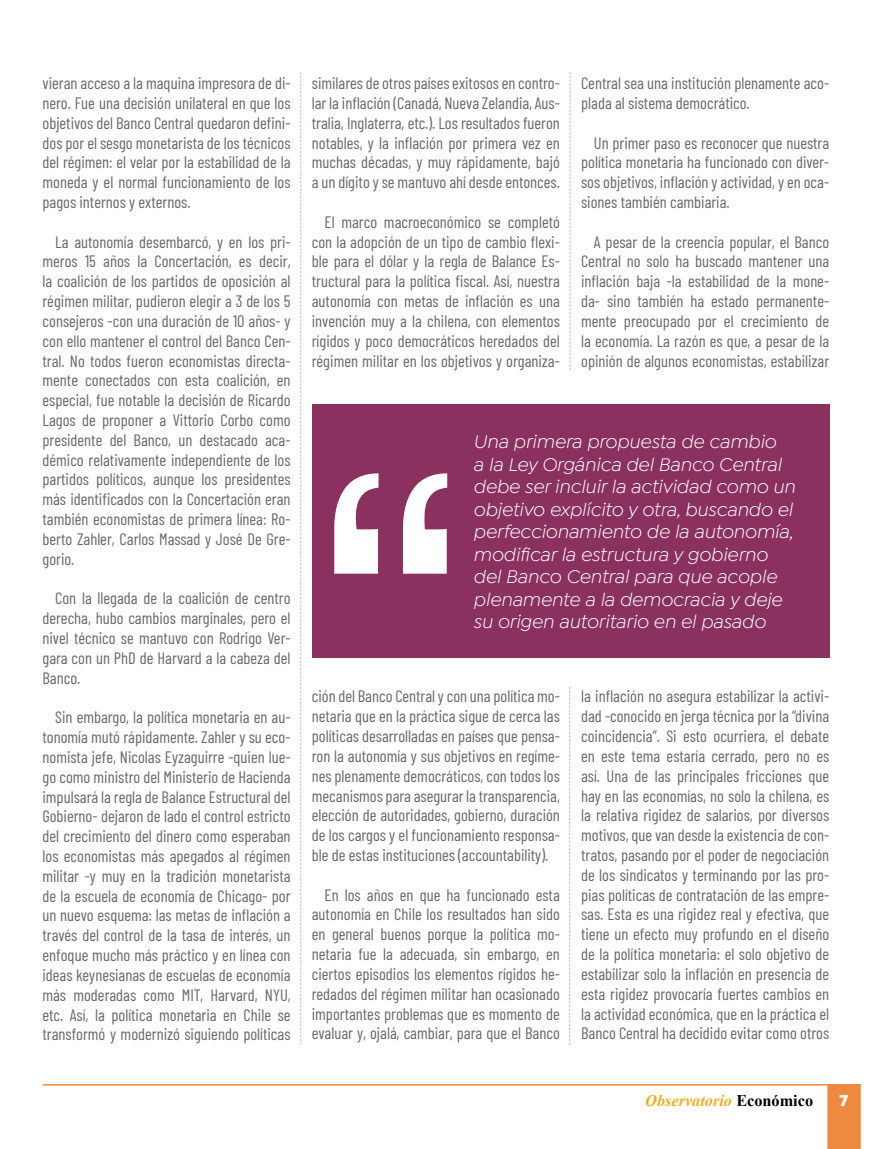
<style>
.page{position:relative;width:893px;height:1149px;background:#fff}
.page>*{position:absolute;margin:0;border:0;box-sizing:border-box;transform-origin:0 0}
.t1{font:italic 19.5px/22.5px "Isidora Sans";color:#fff}
.t2{font:16.5px/19.8px "Barlow Condensed";color:#686868;text-align:justify}
.t3{font:italic 700 16.2px "Times New Roman";color:#f0ad21}
.t4{font:900 16.2px "Isidora Sans";color:#fff}
.s1{font-style:normal;color:#000}
</style>
<div class="page">
<div style="left:827px;top:1084px;width:34px;height:64px;background:#ed8a40"></div>
<hr style="left:43px;top:1083px;width:785px;height:2px;background:#ed8a40">
<div style="left:312px;top:404px;width:517px;height:254px;background:#8a315f"></div>
<svg style="left:334px;top:473px;width:113px;height:100px"></svg>
<svg style="left:569px;top:687px;width:1px;height:357px"></svg>
<svg style="left:300px;top:72px;width:1px;height:972px"></svg>
<svg style="left:570px;top:72px;width:1px;height:298px"></svg>
<p class="t2" style="left:43px;top:72px;width:250px">vieran acceso a la maquina impresora de di&shy;nero. Fue una decisión unilateral en que los objetivos del Banco Central quedaron defini&shy;dos por el sesgo monetarista de los técnicos del régimen: el velar por la estabilidad de la moneda y el normal funcionamiento de los pagos internos y externos.</p>
<p class="t2" style="left:43px;top:230px;width:250px;text-indent:13px">La autonomía desembarcó, y en los pri&shy;meros 15 años la Concertación, es decir, la coalición de los partidos de oposición al régimen militar, pudieron elegir a 3 de los 5 consejeros -con una duración de 10 años- y con ello mantener el control del Banco Cen&shy;tral. No todos fueron economistas directa&shy;mente conectados con esta coalición, en especial, fue notable la decisión de Ricardo Lagos de proponer a Vittorio Corbo como presidente del Banco, un destacado aca&shy;démico relativamente independiente de los partidos políticos, aunque los presidentes más identificados con la Concertación eran también economistas de primera línea: Ro&shy;berto Zahler, Carlos Massad y José De Gre&shy;gorio.</p>
<p class="t2" style="left:43px;top:587px;width:250px;text-indent:13px">Con la llegada de la coalición de centro derecha, hubo cambios marginales, pero el nivel técnico se mantuvo con Rodrigo Ver&shy;gara con un PhD de Harvard a la cabeza del Banco.</p>
<p class="t2" style="left:43px;top:706px;width:250px;text-indent:13px">Sin embargo, la política monetaria en au&shy;tonomía mutó rápidamente. Zahler y su eco&shy;nomista jefe, Nicolas Eyzaguirre -quien lue&shy;go como ministro del Ministerio de Hacienda impulsará la regla de Balance Estructural del Gobierno- dejaron de lado el control estricto del crecimiento del dinero como esperaban los economistas más apegados al régimen militar -y muy en la tradición monetarista de la escuela de economía de Chicago- por un nuevo esquema: las metas de inflación a través del control de la tasa de interés, un enfoque mucho más práctico y en línea con ideas keynesianas de escuelas de economía más moderadas como MIT, Harvard, NYU, etc. Así, la política monetaria en Chile se transformó y modernizó siguiendo políticas</p>
<p class="t2" style="left:312px;top:72px;width:250px">similares de otros países exitosos en contro&shy;lar la inflación (Canadá, Nueva Zelandia, Aus&shy;tralia, Inglaterra, etc.). Los resultados fueron notables, y la inflación por primera vez en muchas décadas, y muy rápidamente, bajó a un dígito y se mantuvo ahí desde entonces.</p>
<p class="t2" style="left:312px;top:211px;width:250px;text-indent:13px">El marco macroeconómico se completó con la adopción de un tipo de cambio flexi&shy;ble para el dólar y la regla de Balance Es&shy;tructural para la política fiscal. Así, nuestra autonomía con metas de inflación es una invención muy a la chilena, con elementos rígidos y poco democráticos heredados del régimen militar en los objetivos y organiza-</p>
<p class="t2" style="left:581px;top:72px;width:250px">Central sea una institución plenamente aco&shy;plada al sistema democrático.</p>
<p class="t2" style="left:581px;top:131px;width:250px;text-indent:13px">Un primer paso es reconocer que nuestra política monetaria ha funcionado con diver&shy;sos objetivos, inflación y actividad, y en oca&shy;siones también cambiaria.</p>
<p class="t2" style="left:581px;top:230px;width:250px;text-indent:13px">A pesar de la creencia popular, el Banco Central no solo ha buscado mantener una inflación baja -la estabilidad de la mone&shy;da- sino también ha estado permanente&shy;mente preocupado por el crecimiento de la economía. La razón es que, a pesar de la opinión de algunos economistas, estabilizar</p>
<p class="t1" style="left:473px;top:430px;width:323px">Una primera propuesta de cambio<br>a la Ley Orgánica del Banco Central debe ser incluir la actividad como un objetivo explícito y otra, buscando el perfeccionamiento de la autonomía, modificar la estructura y gobierno del Banco Central para que acople plenamente a la democracia y deje su origen autoritario en el pasado</p>
<p class="t2" style="left:312px;top:685px;width:250px">ción del Banco Central y con una política mo&shy;netaria que en la práctica sigue de cerca las políticas desarrolladas en países que pensa&shy;ron la autonomía y sus objetivos en regíme&shy;nes plenamente democráticos, con todos los mecanismos para asegurar la transparencia, elección de autoridades, gobierno, duración de los cargos y el funcionamiento responsa&shy;ble de estas instituciones (accountability).</p>
<p class="t2" style="left:312px;top:883px;width:250px;text-indent:13px">En los años en que ha funcionado esta autonomía en Chile los resultados han sido en general buenos porque la política mo&shy;netaria fue la adecuada, sin embargo, en ciertos episodios los elementos rígidos he&shy;redados del régimen militar han ocasionado importantes problemas que es momento de evaluar y, ojalá, cambiar, para que el Banco</p>
<p class="t2" style="left:581px;top:685px;width:250px">la inflación no asegura estabilizar la activi&shy;dad -conocido en jerga técnica por la “divina coincidencia”. Si esto ocurriera, el debate en este tema estaría cerrado, pero no es así. Una de las principales fricciones que hay en las economías, no solo la chilena, es la relativa rigidez de salarios, por diversos motivos, que van desde la existencia de con&shy;tratos, pasando por el poder de negociación de los sindicatos y terminando por las pro&shy;pias políticas de contratación de las empre&shy;sas. Esta es una rigidez real y efectiva, que tiene un efecto muy profundo en el diseño de la política monetaria: el solo objetivo de estabilizar solo la inflación en presencia de esta rigidez provocaría fuertes cambios en la actividad económica, que en la práctica el Banco Central ha decidido evitar como otros</p>
<p class="t3" style="left:645px;top:1088px;width:169px">Observatorio <span class="s1">Económico</span></p>
<p class="t4" style="left:839px;top:1089px;width:10px">7</p>
</div>
